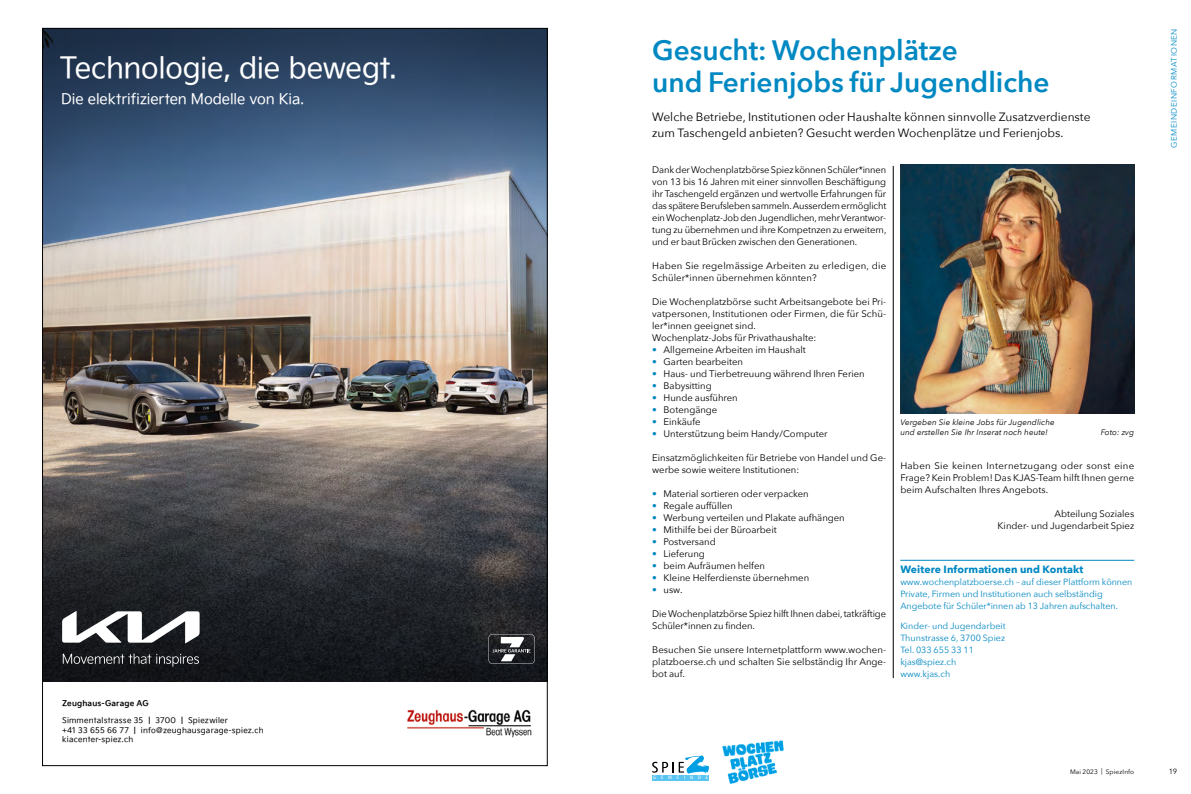
<style>
.page{position:relative;width:1191px;height:794px;background:#fff}
.page>*{position:absolute;margin:0;border:0;box-sizing:border-box;transform-origin:0 0}
.t1{font:29.1px "Kia Signature OTF Regular";letter-spacing:-.01em;color:#fff}
.t2{font:600 28px/32px "Avenir Next";color:#0088c2}
.t3{font:14.5px "Kia Signature OTF Regular";letter-spacing:-.005em;color:#fff}
.t4{font:12px/16px "Avenir Next";color:#000}
.t5{font:700 10.5px "Avenir Next";letter-spacing:.01em;color:#0088c2}
.t6{font:9.5px/12px "Avenir Next";color:#000;text-align:justify}
.t7{font:9.5px/12px "Avenir Next";letter-spacing:.02em;color:#000}
.t8{font:9px/12px "Avenir Next";color:#0088c2}
.t9{font:italic 8px/10px "Avenir Next";letter-spacing:.01em;color:#000}
.t10{font:8px "Avenir Next";letter-spacing:.07em;color:#0088c2}
.t11{font:7.9px/9.5px "Kia Signature OTF Regular";letter-spacing:.025em;color:#000}
.t12{font:7.9px "Kia Signature OTF Bold";letter-spacing:.02em;color:#000}
.t13{font:7.5px "Avenir Next";color:#000}
.t14{font:6.5px "Avenir Next";letter-spacing:.02em;color:#000}
.t15{font:condensed 4.9px "Frutiger";letter-spacing:1em;color:#fff}
.s1{color:#0088c2}
</style>
<div class="page">
<div style="left:652px;top:775px;width:57px;height:5px;background:#5bc5f2"></div>
<svg style="left:652px;top:755px;width:57px;height:19px"></svg>
<hr style="left:893px;top:166px;width:1px;height:512px;background:#000">
<img style="left:900px;top:165px;width:234px;height:248px">
<hr style="left:900px;top:560px;width:234px;height:1px;background:#0088c2">
<img style="left:722px;top:740px;width:62px;height:44px">
<img style="left:44px;top:220px;width:501px;height:324px">
<svg style="left:44px;top:544px;width:501px;height:138px;background:#212327"></svg>
<svg style="left:44px;top:30px;width:501px;height:190px;background:#496280"></svg>
<svg style="left:62px;top:611px;width:138px;height:32px"></svg>
<svg style="left:63px;top:653px;width:136px;height:13px;background:#3d3f41"></svg>
<svg style="left:488px;top:634px;width:47px;height:30px"></svg>
<img style="left:407px;top:709px;width:125px;height:29px">
<h1 class="t1" style="left:60px;top:47px;width:338px">Technologie, die bewegt.</h1>
<h3 class="t3" style="left:61px;top:89px;width:244px">Die elektrifizierten Modelle von Kia.</h3>
<p class="t12" style="left:62px;top:697px;width:88px">Zeughaus-Garage AG</p>
<p class="t11" style="left:62px;top:715px;width:203px">Simmentalstrasse 35 ｜ 3700 ｜ Spiezwiler<br>+41 33 655 66 77 ｜ info@zeughausgarage-spiez.ch kiacenter-spiez.ch</p>
<h2 class="t2" style="left:652px;top:34px;width:399px">Gesucht: Wochenplätze<br>und Ferienjobs für Jugendliche</h2>
<p class="t4" style="left:652px;top:108px;width:440px">Welche Betriebe, Institutionen oder Haushalte können sinnvolle Zusatzverdienste zum Taschengeld anbieten? Gesucht werden Wochenplätze und Ferienjobs.</p>
<p class="t6" style="left:652px;top:163px;width:236px">Dank der Wochenplatzbörse Spiez können Schüler*innen von 13 bis 16 Jahren mit einer sinnvollen Beschäftigung ihr Taschengeld ergänzen und wertvolle Erfahrungen für das spätere Berufsleben sammeln. Ausserdem ermöglicht ein Wochenplatz-Job den Jugendlichen, mehr Verantwor&shy;tung zu übernehmen und ihre Kompetnzen zu erweitern, und er baut Brücken zwischen den Generationen.</p>
<p class="t7" style="left:652px;top:259px;width:235px">Haben Sie regelmässige Arbeiten zu erledigen, die<br>Schüler*innen übernehmen könnten?</p>
<p class="t6" style="left:652px;top:295px;width:235px;text-align:left">Die Wochenplatzbörse sucht Arbeitsangebote bei Pri&shy;vatpersonen, Institutionen oder Firmen, die für Schü&shy;ler*innen geeignet sind.<br>Wochenplatz-Jobs für Privathaushalte:</p>
<p class="t6" style="left:652px;top:343px;width:155px"><span class="s1">•</span> Allgemeine Arbeiten im Haushalt</p>
<p class="t6" style="left:652px;top:355px;width:92px"><span class="s1">•</span> Garten bearbeiten</p>
<p class="t6" style="left:652px;top:367px;width:214px"><span class="s1">•</span> Haus- und Tierbetreuung während Ihren Ferien</p>
<p class="t6" style="left:652px;top:379px;width:61px"><span class="s1">•</span> Babysitting</p>
<p class="t6" style="left:652px;top:391px;width:87px"><span class="s1">•</span> Hunde ausführen</p>
<p class="t6" style="left:652px;top:403px;width:67px"><span class="s1">•</span> Botengänge</p>
<p class="t6" style="left:652px;top:415px;width:50px"><span class="s1">•</span> Einkäufe</p>
<p class="t6" style="left:652px;top:427px;width:177px"><span class="s1">•</span> Unterstützung beim Handy/Computer</p>
<p class="t6" style="left:652px;top:451px;width:235px">Einsatzmöglichkeiten für Betriebe von Handel und Ge&shy;werbe sowie weitere Institutionen:</p>
<p class="t6" style="left:652px;top:487px;width:158px"><span class="s1">•</span> Material sortieren oder verpacken</p>
<p class="t6" style="left:652px;top:499px;width:82px"><span class="s1">•</span> Regale auffüllen</p>
<p class="t6" style="left:652px;top:511px;width:194px"><span class="s1">•</span> Werbung verteilen und Plakate aufhängen</p>
<p class="t6" style="left:652px;top:523px;width:126px"><span class="s1">•</span> Mithilfe bei der Büroarbeit</p>
<p class="t6" style="left:652px;top:535px;width:65px"><span class="s1">•</span> Postversand</p>
<p class="t6" style="left:652px;top:547px;width:54px"><span class="s1">•</span> Lieferung</p>
<p class="t6" style="left:652px;top:559px;width:114px"><span class="s1">•</span> beim Aufräumen helfen</p>
<p class="t6" style="left:652px;top:571px;width:158px"><span class="s1">•</span> Kleine Helferdienste übernehmen</p>
<p class="t6" style="left:652px;top:583px;width:32px"><span class="s1">•</span> usw.</p>
<p class="t6" style="left:652px;top:607px;width:235px">Die Wochenplatzbörse Spiez hilft Ihnen dabei, tatkräftige<br>Schüler*innen zu finden.</p>
<p class="t6" style="left:652px;top:643px;width:235px">Besuchen Sie unsere Internetplattform www.wochen&shy;platzboerse.ch und schalten Sie selbständig Ihr Ange&shy;bot auf.</p>
<p class="t9" style="left:900px;top:416px;width:156px">Vergeben Sie kleine Jobs für Jugendliche und erstellen Sie Ihr Inserat noch heute!</p>
<p class="t9" style="left:1100px;top:426px;width:35px">Foto: zvg</p>
<p class="t6" style="left:900px;top:459px;width:235px">Haben Sie keinen Internetzugang oder sonst eine Frage? Kein Problem! Das KJAS-Team hilft Ihnen gerne beim Aufschalten Ihres Angebots.</p>
<p class="t6" style="left:997px;top:507px;width:138px;text-align:right">Abteilung Soziales<br>Kinder- und Jugendarbeit Spiez</p>
<p class="t5" style="left:900px;top:560px;width:185px">Weitere Informationen und Kontakt</p>
<p class="t8" style="left:900px;top:576px;width:234px">www.wochenplatzboerse.ch – auf dieser Plattform können<br>Private, Firmen und Institutionen auch selbständig<br>Angebote für Schüler*innen ab 13 Jahren aufschalten.</p>
<p class="t8" style="left:900px;top:620px;width:107px">Kinder- und Jugendarbeit<br>Thunstrasse 6, 3700 Spiez<br>Tel. 033 655 33 11 kjas@spiez.ch www.kjas.ch</p>
<p class="t10" style="left:1167px;top:148px;width:121px;rotate:-90deg">GEMEINDEINFORMATIONEN</p>
<p class="t15" style="left:653px;top:775px;width:56px">GEMEINDE</p>
<p class="t14" style="left:1070px;top:766px;width:66px">Mai 2023 | SpiezInfo</p>
<p class="t13" style="left:1168px;top:764px;width:10px">19</p>
</div>
